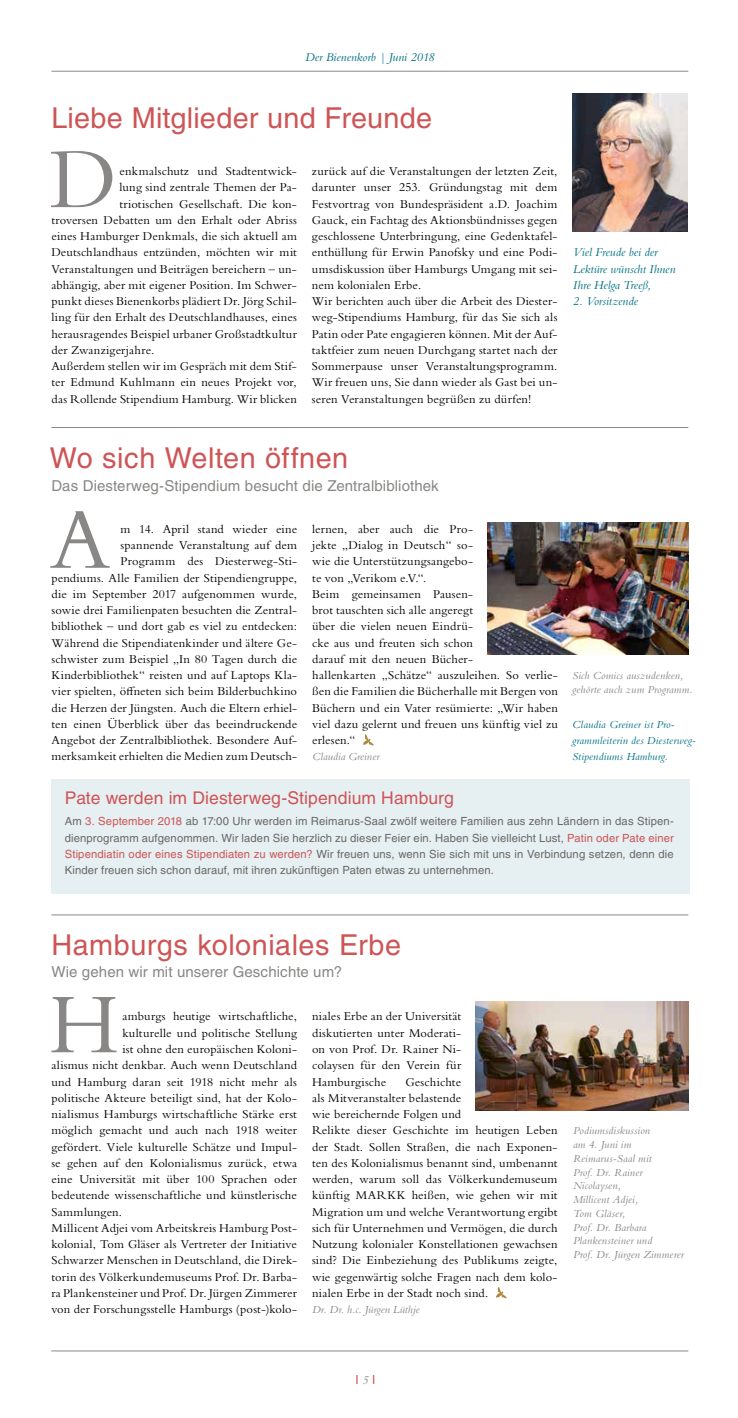
<style>
.page{position:relative;width:738px;height:1418px;background:#fff}
.page>*{position:absolute;margin:0;border:0;box-sizing:border-box;transform-origin:0 0}
.t1{font:88.75px "Bembo Std";color:#898785}
.t2{font:28.75px "Helvetica LT";letter-spacing:.015em;color:#ce5455}
.t3{font:17.5px "Helvetica LT";letter-spacing:.005em;color:#ce5455}
.t4{font:15px "Helvetica LT";letter-spacing:.005em;color:#898785}
.t5{font:12.5px/16.2px "Bembo Std";letter-spacing:.01em;color:#000}
.t6{font:italic 12.5px/16.2px "Bembo Std";color:#007184}
.t7{font:12.5px "Helvetica Neue";color:#ce5455}
.t8{font:11.25px/16.2px "Helvetica LT";letter-spacing:.01em;color:#6a6864;text-align:justify}
.t9{font:italic 11.25px/13.8px "Bembo Std";letter-spacing:.015em;color:#898785}
.t10{font:italic 11.25px/16.2px "Bembo Std";letter-spacing:.015em;color:#007184}
.s1{color:#ce5455}
.s2{font-family:"Bembo Std";font-style:italic;color:#898785}
</style>
<div class="page">
<div style="left:51px;top:778px;width:638px;height:115px;background:#e6f0f3"></div>
<hr style="left:51px;top:71px;width:636px;height:1px;background:#898785">
<hr style="left:51px;top:427px;width:636px;height:1px;background:#898785">
<hr style="left:51px;top:914px;width:636px;height:1px;background:#898785">
<img style="left:572px;top:93px;width:114px;height:138px">
<hr style="left:51px;top:1350px;width:636px;height:1px;background:#898785">
<svg style="left:363px;top:734px;width:11px;height:12px"></svg>
<svg style="left:496px;top:1287px;width:11px;height:12px"></svg>
<img style="left:475px;top:1001px;width:212px;height:109px">
<img style="left:487px;top:522px;width:200px;height:132px">
<p class="t6" style="left:305px;top:49px;width:131px">Der Bienenkorb | Juni 2018</p>
<h2 class="t2" style="left:51px;top:101px;width:382px">Liebe Mitglieder und Freunde</h2>
<h1 class="t1" style="left:50px;top:127px;width:69px">D</h1>
<p class="t5" style="left:119px;top:163px;width:179px">enkmalschutz und Stadtentwick-</p>
<p class="t5" style="left:119px;top:179px;width:179px">lung sind zentrale Themen der Pa-</p>
<p class="t5" style="left:119px;top:195px;width:179px">triotischen Gesellschaft. Die kon-</p>
<p class="t5" style="left:51px;top:211px;width:247px">troversen Debatten um den Erhalt oder Abriss</p>
<p class="t5" style="left:51px;top:228px;width:247px">eines Hamburger Denkmals, die sich aktuell am</p>
<p class="t5" style="left:51px;top:244px;width:247px">Deutschlandhaus entzünden, möchten wir mit</p>
<p class="t5" style="left:51px;top:260px;width:247px">Veranstaltungen und Beiträgen bereichern – un-</p>
<p class="t5" style="left:51px;top:276px;width:247px">abhängig, aber mit eigener Position. Im Schwer-</p>
<p class="t5" style="left:51px;top:293px;width:247px">punkt dieses Bienenkorbs plädiert Dr. Jörg Schil-</p>
<p class="t5" style="left:51px;top:309px;width:247px">ling für den Erhalt des Deutschlandhauses, eines</p>
<p class="t5" style="left:51px;top:325px;width:247px">herausragendes Beispiel urbaner Großstadtkultur</p>
<p class="t5" style="left:51px;top:341px;width:104px">der Zwanzigerjahre.</p>
<p class="t5" style="left:51px;top:358px;width:247px">Außerdem stellen wir im Gespräch mit dem Stif-</p>
<p class="t5" style="left:51px;top:374px;width:247px">ter Edmund Kuhlmann ein neues Projekt vor,</p>
<p class="t5" style="left:51px;top:390px;width:247px">das Rollende Stipendium Hamburg. Wir blicken</p>
<p class="t5" style="left:312px;top:163px;width:247px">zurück auf die Veranstaltungen der letzten Zeit, darunter unser 253. Gründungstag mit dem Festvortrag von Bundespräsident a.D. Joachim Gauck, ein Fachtag des Aktionsbündnisses gegen geschlossene Unterbringung, eine Gedenktafel&shy;enthüllung für Erwin Panofsky und eine Podi&shy;umsdiskussion über Hamburgs Umgang mit sei&shy;nem kolonialen Erbe.<br>Wir berichten auch über die Arbeit des Diester&shy;weg-Stipendiums Hamburg, für das Sie sich als Patin oder Pate engagieren können. Mit der Auf&shy;taktfeier zum neuen Durchgang startet nach der Sommerpause unser Veranstaltungsprogramm.<br>Wir freuen uns, Sie dann wieder als Gast bei un&shy;seren Veranstaltungen begrüßen zu dürfen!</p>
<p class="t6" style="left:572px;top:244px;width:104px">Viel Freude bei der<br>Lektüre wünscht Ihnen<br>Ihre Helga Treeß,</p>
<p class="t6" style="left:572px;top:293px;width:67px">2. Vorsitzende</p>
<h2 class="t2" style="left:50px;top:441px;width:299px">Wo sich Welten öffnen</h2>
<p class="t4" style="left:51px;top:476px;width:388px">Das Diesterweg-Stipendium besucht die Zentralbibliothek</p>
<h1 class="t1" style="left:50px;top:488px;width:62px">A</h1>
<p class="t5" style="left:51px;top:520px;width:247px;text-align:right">m 14. April stand wieder eine<br>spannende Veranstaltung auf dem<br>Programm des Diesterweg-Sti-<br>pendiums. Alle Familien der Stipendiengruppe, die im September 2017 aufgenommen wurde, sowie drei Familienpaten besuchten die Zentral&shy;bibliothek – und dort gab es viel zu entdecken:<br>Während die Stipendiatenkinder und ältere Ge&shy;schwister zum Beispiel „In 80 Tagen durch die Kinderbibliothek“ reisten und auf Laptops Kla&shy;vier spielten, öffneten sich beim Bilderbuchkino die Herzen der Jüngsten. Auch die Eltern erhiel&shy;ten einen Überblick über das beeindruckende Angebot der Zentralbibliothek. Besondere Auf&shy;merksamkeit erhielten die Medien zum Deutsch-</p>
<p class="t5" style="left:312px;top:520px;width:247px">lernen, aber auch die Pro-<br>jekte „Dialog in Deutsch“ so-<br>wie die Unterstützungsangebo-<br>te von „Verikom e.V.“.<br>Beim gemeinsamen Pausen-<br>brot tauschten sich alle angeregt<br>über die vielen neuen Eindrü-<br>cke aus und freuten sich schon<br>darauf mit den neuen Bücher-<br>hallenkarten „Schätze“ auszuleihen. So verlie&shy;ßen die Familien die Bücherhalle mit Bergen von<br>Büchern und ein Vater resümierte: „Wir haben viel dazu gelernt und freuen uns künftig viel zu erlesen.“</p>
<p class="t9" style="left:312px;top:749px;width:69px">Claudia Greiner</p>
<h3 class="t3" style="left:65px;top:787px;width:390px">Pate werden im Diesterweg-Stipendium Hamburg</h3>
<p class="t9" style="left:571px;top:668px;width:122px">Sich Comics auszudenken, gehörte auch zum Programm.</p>
<p class="t10" style="left:571px;top:716px;width:125px">Claudia Greiner ist Pro&shy;grammleiterin des Diesterweg-<br>Stipendiums Hamburg.</p>
<p class="t8" style="left:65px;top:813px;width:610px">Am <span class="s1">3. September 2018</span> ab 17:00 Uhr werden im Reimarus-Saal zwölf weitere Familien aus zehn Ländern in das Stipen&shy;dienprogramm aufgenommen. Wir laden Sie herzlich zu dieser Feier ein. Haben Sie vielleicht Lust, <span class="s1">Patin oder Pate einer Stipendiatin oder eines Stipendiaten zu werden?</span> Wir freuen uns, wenn Sie sich mit uns in Verbindung setzen, denn die Kinder freuen sich schon darauf, mit ihren zukünftigen Paten etwas zu unternehmen.</p>
<h2 class="t2" style="left:51px;top:927px;width:351px">Hamburgs koloniales Erbe</h2>
<p class="t4" style="left:51px;top:963px;width:292px">Wie gehen wir mit unserer Geschichte um?</p>
<h1 class="t1" style="left:49px;top:972px;width:72px">H</h1>
<p class="t5" style="left:312px;top:1008px;width:151px;text-align:justify">niales Erbe an der Universität diskutierten unter Moderati&shy;on von Prof. Dr. Rainer Ni&shy;colaysen für den Verein für Hamburgische</p>
<p class="t5" style="left:122px;top:1008px;width:176px">amburgs heutige wirtschaftliche,</p>
<p class="t5" style="left:122px;top:1024px;width:176px">kulturelle und politische Stellung</p>
<p class="t5" style="left:122px;top:1040px;width:176px">ist ohne den europäischen Koloni-</p>
<p class="t5" style="left:51px;top:1056px;width:247px">alismus nicht denkbar. Auch wenn Deutschland</p>
<p class="t5" style="left:51px;top:1073px;width:247px">und Hamburg daran seit 1918 nicht mehr als</p>
<p class="t5" style="left:51px;top:1089px;width:247px">politische Akteure beteiligt sind, hat der Kolo-</p>
<p class="t5" style="left:51px;top:1105px;width:247px">nialismus Hamburgs wirtschaftliche Stärke erst</p>
<p class="t5" style="left:51px;top:1121px;width:247px">möglich gemacht und auch nach 1918 weiter</p>
<p class="t5" style="left:51px;top:1138px;width:247px">gefördert. Viele kulturelle Schätze und Impul-</p>
<p class="t5" style="left:51px;top:1154px;width:247px">se gehen auf den Kolonialismus zurück, etwa</p>
<p class="t5" style="left:51px;top:1170px;width:247px">eine Universität mit über 100 Sprachen oder</p>
<p class="t5" style="left:51px;top:1186px;width:247px">bedeutende wissenschaftliche und künstlerische</p>
<p class="t5" style="left:51px;top:1203px;width:72px">Sammlungen.</p>
<p class="t5" style="left:51px;top:1219px;width:247px">Millicent Adjei vom Arbeitskreis Hamburg Post-</p>
<p class="t5" style="left:51px;top:1235px;width:247px">kolonial, Tom Gläser als Vertreter der Initiative</p>
<p class="t5" style="left:51px;top:1251px;width:247px">Schwarzer Menschen in Deutschland, die Direk-</p>
<p class="t5" style="left:51px;top:1268px;width:247px">torin des Völkerkundemuseums Prof. Dr. Barba-</p>
<p class="t5" style="left:51px;top:1284px;width:247px">ra Plankensteiner und Prof. Dr. Jürgen Zimmerer</p>
<p class="t5" style="left:51px;top:1300px;width:247px">von der Forschungsstelle Hamburgs (post-)kolo-</p>
<p class="t5" style="left:312px;top:1073px;width:247px;text-indent:93px">Geschichte<br>als Mitveranstalter belastende<br>wie bereichernde Folgen und<br>Relikte dieser Geschichte im heutigen Leben der Stadt. Sollen Straßen, die nach Exponen&shy;ten des Kolonialismus benannt sind, umbenannt werden, warum soll das Völkerkundemuseum künftig MARKK heißen, wie gehen wir mit Migration um und welche Verantwortung ergibt sich für Unternehmen und Vermögen, die durch Nutzung kolonialer Konstellationen gewachsen sind? Die Einbeziehung des Publikums zeigte, wie gegenwärtig solche Fragen nach dem kolo&shy;nialen Erbe in der Stadt noch sind.</p>
<p class="t9" style="left:312px;top:1302px;width:109px">Dr. Dr. h.c. Jürgen Lüthje</p>
<p class="t9" style="left:572px;top:1123px;width:112px">Podiumsdiskussion<br>am 4. Juni im<br>Reimarus-Saal mit<br>Prof. Dr. Rainer<br>Nicolaysen,<br>Millicent Adjei,<br>Tom Gläser,<br>Prof. Dr. Barbara<br>Plankensteiner und<br>Prof. Dr. Jürgen Zimmerer</p>
<p class="t7" style="left:355px;top:1370px;width:21px">I <span class="s2">5</span> I</p>
</div>
